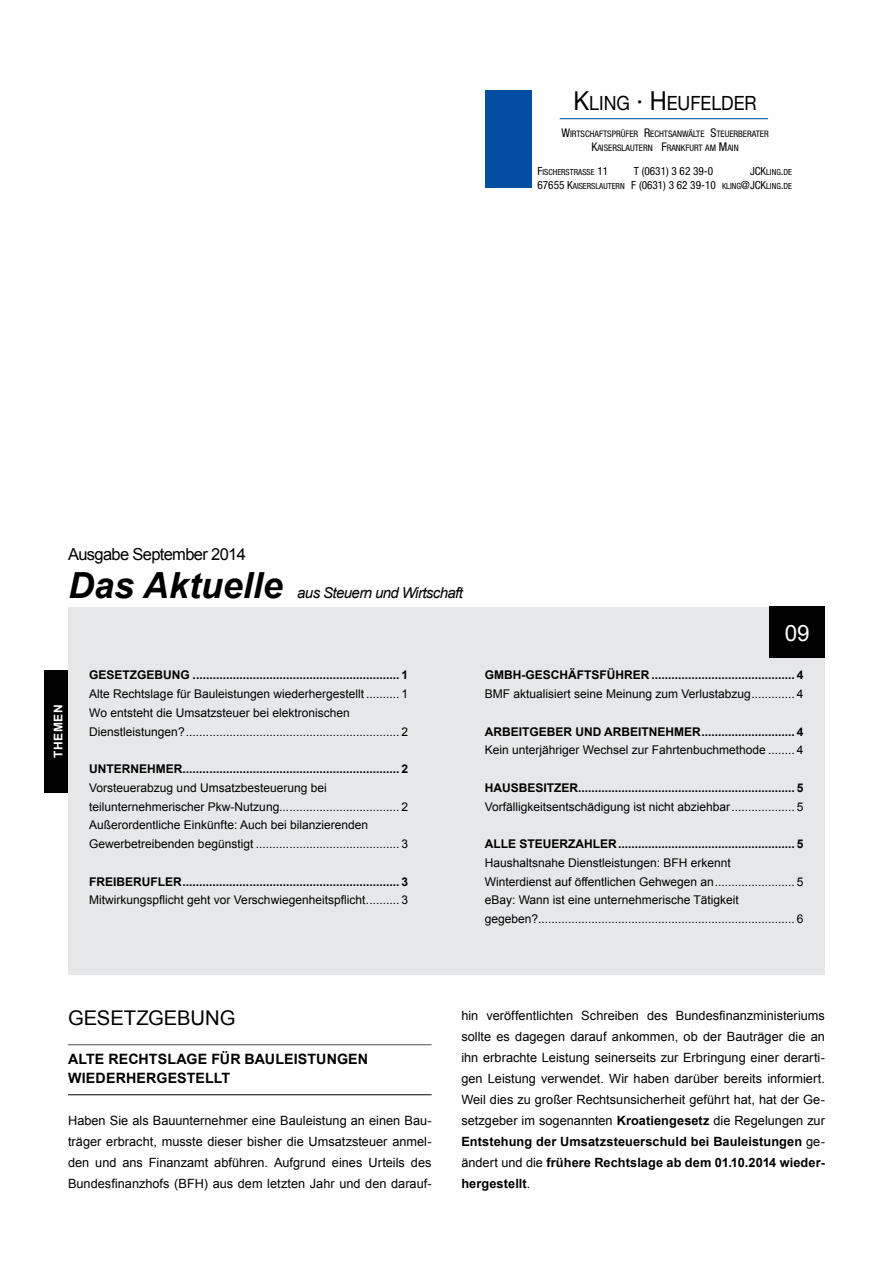
<style>
.page{position:relative;width:893px;height:1263px;background:#fff}
.page>*{position:absolute;margin:0;border:0;box-sizing:border-box;transform-origin:0 0}
.t1{font:italic 700 36px "Arial";color:#000}
.t2{font:22.5px "Arial";color:#fff}
.t3{font:20.25px "Arial";color:#000}
.t4{font:19.65px "Helvetica Neue";color:#000;scale:.9 1}
.t5{font:16.5px "Arial";letter-spacing:-.04em;color:#000}
.t6{font:italic 15px "Arial";letter-spacing:-.04em;color:#000}
.t7{font:700 14.25px/19.5px "Arial";letter-spacing:.01em;color:#000}
.t8{font:12.75px/21px "Arial";color:#000;text-align:justify}
.t9{font:12px/18.8px "Arial";color:#000}
.t10{font:700 12px "Arial";color:#000}
.t11{font:700 12px "Arial";letter-spacing:.05em;color:#fff}
.t12{font:condensed 11.25px "Helvetica Neue";color:#000}
.t13{font:condensed 9px/14.2px "Helvetica Neue";color:#000;text-align:center}
.t14{font:condensed 8.4px "Helvetica Neue";color:#000}
.s1{font-size:26.25px}
.s2{font-size:12px}
.s3{font-size:11.25px}
.s4{font-size:8.4px}
.s5{font-weight:700}
</style>
<div class="page">
<div style="left:485px;top:90px;width:46px;height:97px;background:#034ea2"></div>
<hr style="left:560px;top:118px;width:208px;height:1px;background:#034ea2">
<div style="left:68px;top:607px;width:757px;height:367px;background:#e6e7e8"></div>
<hr style="left:68px;top:1044px;width:364px;height:1px;background:#4d4d4f">
<hr style="left:68px;top:1094px;width:364px;height:1px;background:#000">
<div style="left:770px;top:607px;width:55px;height:51px;background:#000"></div>
<div style="left:45px;top:670px;width:23px;height:122px;background:#000"></div>
<h3 class="t4" style="left:573px;top:91px;width:205px"><span class="s1">K</span>LING <span class="s1">· H</span>EUFELDER</h3>
<p class="t13" style="left:561px;top:126px;width:209px"><span class="s2">W</span>IRTSCHAFTSPRÜFER <span class="s2">R</span>ECHTSANWÄLTE <span class="s2">S</span>TEUERBERATER<br><span class="s2">K</span>AISERSLAUTERN <span class="s2">F</span>RANKFURT AM <span class="s2">M</span>AIN</p>
<p class="t14" style="left:537px;top:168px;width:72px"><span class="s3">F</span>ISCHERSTRASSE <span class="s3">11</span></p>
<p class="t12" style="left:634px;top:165px;width:81px">T (0631) 3 62 39-0</p>
<p class="t14" style="left:750px;top:168px;width:44px"><span class="s3">JCK</span>LING<span class="s3">.</span>DE</p>
<p class="t12" style="left:537px;top:178px;width:256px">67655 K<span class="s4">AISERSLAUTERN</span> F (0631) 3 62 39-10 <span class="s4">KLING</span>@JCK<span class="s4">LING</span>.<span class="s4">DE</span></p>
<h3 class="t5" style="left:68px;top:544px;width:179px">Ausgabe September 2014</h3>
<h1 class="t1" style="left:68px;top:561px;width:216px">Das Aktuelle</h1>
<p class="t6" style="left:297px;top:583px;width:167px">aus Steuern und Wirtschaft</p>
<p class="t11" style="left:50px;top:758px;width:55px;rotate:-90deg">THEMEN</p>
<p class="t10" style="left:89px;top:667px;width:320px">GESETZGEBUNG .............................................................. 1</p>
<p class="t9" style="left:89px;top:685px;width:320px">Alte Rechtslage für Bauleistungen wiederhergestellt .......... 1<br>Wo entsteht die Umsatzsteuer bei elektronischen<br>Dienstleistungen?................................................................ 2</p>
<p class="t10" style="left:89px;top:761px;width:320px">UNTERNEHMER................................................................. 2</p>
<p class="t9" style="left:89px;top:778px;width:320px">Vorsteuerabzug und Umsatzbesteuerung bei teilunternehmerischer Pkw-Nutzung.................................... 2<br>Außerordentliche Einkünfte: Auch bei bilanzierenden Gewerbetreibenden begünstigt ........................................... 3</p>
<p class="t10" style="left:89px;top:873px;width:320px">FREIBERUFLER................................................................. 3</p>
<p class="t9" style="left:89px;top:891px;width:320px">Mitwirkungspflicht geht vor Verschwiegenheitspflicht.......... 3</p>
<h2 class="t2" style="left:785px;top:618px;width:27px">09</h2>
<p class="t10" style="left:485px;top:667px;width:320px">GMBH-GESCHÄFTSFÜHRER ........................................... 4</p>
<p class="t9" style="left:485px;top:685px;width:320px">BMF aktualisiert seine Meinung zum Verlustabzug............. 4</p>
<p class="t10" style="left:485px;top:723px;width:320px">ARBEITGEBER UND ARBEITNEHMER............................ 4</p>
<p class="t9" style="left:485px;top:741px;width:320px">Kein unterjähriger Wechsel zur Fahrtenbuchmethode ........ 4</p>
<p class="t10" style="left:485px;top:780px;width:320px">HAUSBESITZER................................................................. 5</p>
<p class="t9" style="left:485px;top:797px;width:320px">Vorfälligkeitsentschädigung ist nicht abziehbar................... 5</p>
<p class="t10" style="left:485px;top:836px;width:320px">ALLE STEUERZAHLER..................................................... 5</p>
<p class="t9" style="left:485px;top:853px;width:320px">Haushaltsnahe Dienstleistungen: BFH erkennt<br>Winterdienst auf öffentlichen Gehwegen an........................ 5 eBay: Wann ist eine unternehmerische Tätigkeit gegeben?............................................................................. 6</p>
<h3 class="t3" style="left:68px;top:1005px;width:96px">Gesetzgebung</h3>
<p class="t7" style="left:68px;top:1049px;width:302px">ALTE RECHTSLAG E FÜR BAULEISTUNG EN<br>WIEDERHERGESTELLT</p>
<p class="t8" style="left:68px;top:1110px;width:365px">Haben Sie als Bauunternehmer eine Bauleistung an einen Bau&shy;träger erbracht, musste dieser bisher die Umsatzsteuer anmel&shy;den und ans Finanzamt abführen. Aufgrund eines Urteils des Bundesfinanzhofs (BFH) aus dem letzten Jahr und den darauf-</p>
<p class="t8" style="left:461px;top:1005px;width:365px">hin veröffentlichten Schreiben des Bundesfinanzministeriums sollte es dagegen darauf ankommen, ob der Bauträger die an ihn erbrachte Leistung seinerseits zur Erbringung einer derarti&shy;gen Leistung verwendet. Wir haben darüber bereits informiert.<br>Weil dies zu großer Rechtsunsicherheit geführt hat, hat der Ge&shy;setzgeber im sogenannten <span class="s5">KROATIENGESETZ</span> die Regelungen zur <span class="s5">ENTSTEHUNG DER UMSATZSTEUERSCHULD BEI BAULEISTUNGEN</span> ge&shy;ändert und die <span class="s5">FRÜHERE RECHTSLAGE AB DEM 01.10.2014 WIEDER-HERGESTELLT</span>.</p>
</div>
